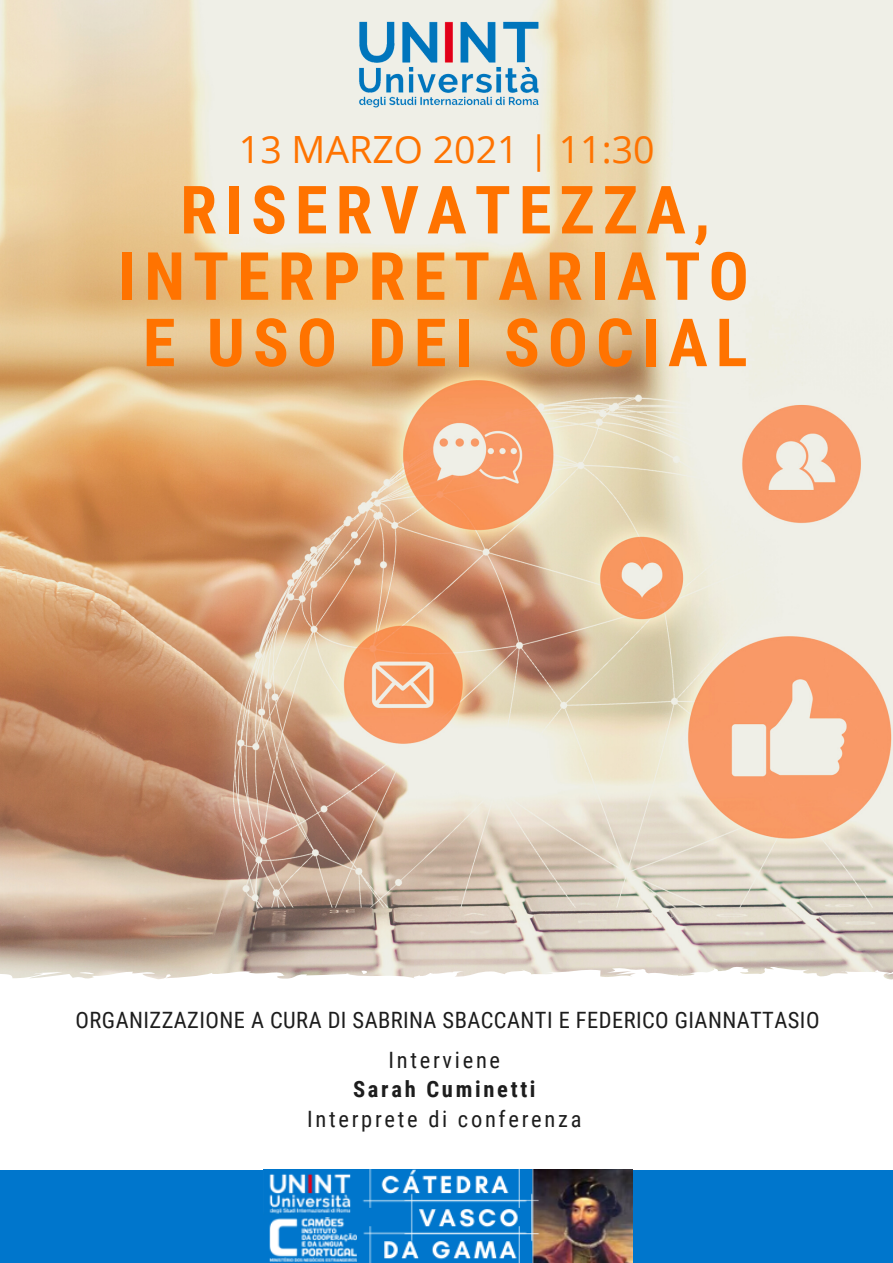
<style>
.page{position:relative;width:893px;height:1263px;background:#fff}
.page>*{position:absolute;margin:0;border:0;box-sizing:border-box;transform-origin:0 0}
.t1{font:700 66.53px/66.4px "Roboto Condensed";letter-spacing:.12em;color:#ff7300;text-align:center}
.t2{font:37.5px "Open Sans";color:#ff7300}
.t3{font:22.5px "Roboto Condensed";letter-spacing:.02em;color:#1d1d1d}
.t4{font:22.5px "Roboto Condensed";letter-spacing:.12em;color:#1d1d1d}
.t5{font:700 22.5px "Roboto Condensed";letter-spacing:.12em;color:#1d1d1d}
</style>
<div class="page">
<img style="left:0;top:0;width:893px;height:965px">
<svg style="left:0;top:965px;width:893px;height:205px"></svg>
<img style="left:353px;top:0;width:187px;height:126px">
<div style="left:0;top:1170px;width:893px;height:93px;background:#0076cc"></div>
<img style="left:269px;top:1170px;width:363px;height:93px">
<p class="t2" style="left:239px;top:123px;width:417px">13 MARZO 2021 | 11:30</p>
<p class="t1" style="left:118px;top:177px;width:632px">RISERVATEZZA,<br>INTERPRETARIATO</p>
<p class="t1" style="left:143px;top:310px;width:606px">E USO DEI SOCIAL</p>
<p class="t3" style="left:76px;top:1007px;width:745px">ORGANIZZAZIONE A CURA DI SABRINA SBACCANTI E FEDERICO GIANNATTASIO</p>
<p class="t4" style="left:388px;top:1047px;width:113px">Interviene</p>
<p class="t5" style="left:353px;top:1076px;width:184px">Sarah Cuminetti</p>
<p class="t4" style="left:307px;top:1106px;width:276px">Interprete di conferenza</p>
</div>
